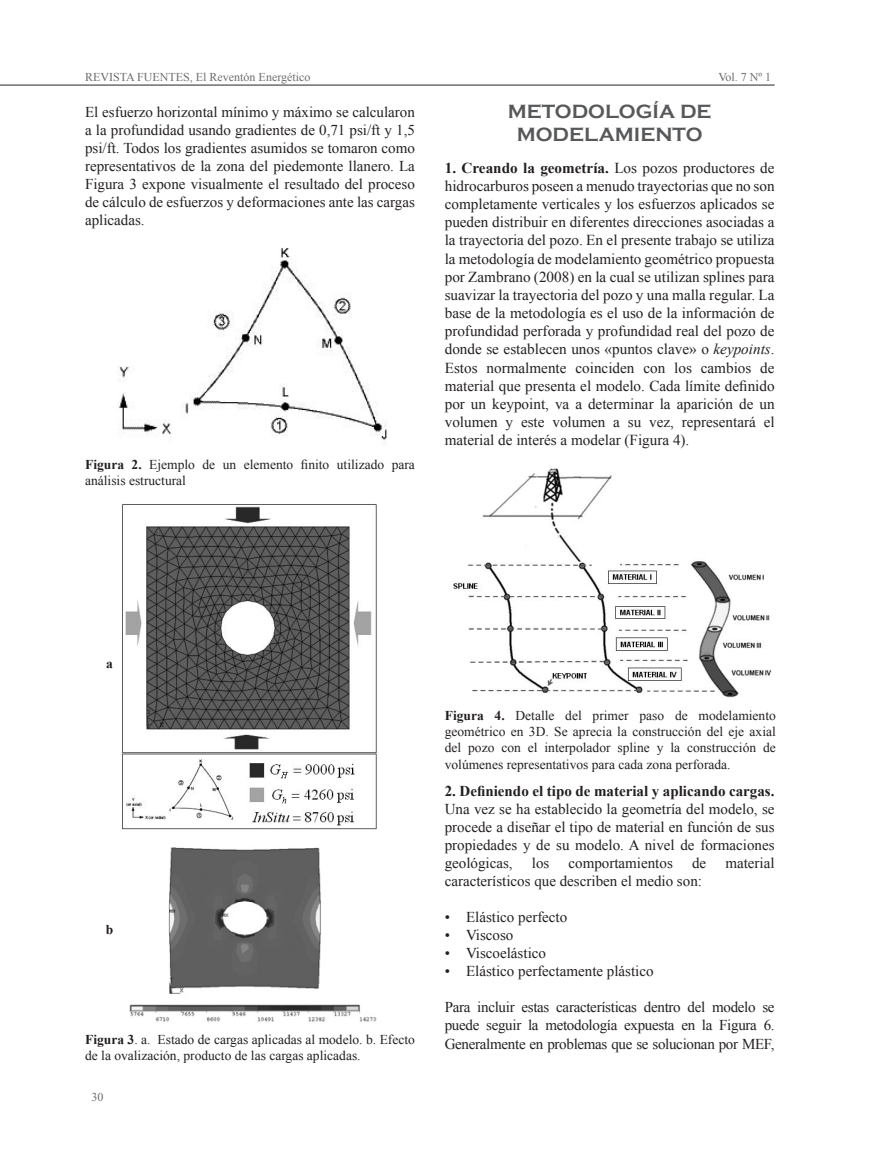
<style>
.page{position:relative;width:881px;height:1149px;background:#fff}
.page>*{position:absolute;margin:0;border:0;box-sizing:border-box;transform-origin:0 0}
.Titulos_Tipo_1{font:700 19.65px/23.7px "Copperplate Gothic";color:#57585a;text-align:center}
.t1{font:15.15px/18.1px "Times New Roman";color:#231f20;text-align:justify}
.Basico_Tabulado{font:15px/18px "Times New Roman";color:#231f20;text-align:justify}
.Pie_de_foto{font:13.5px/16.2px "Times New Roman";color:#231f20}
.t2{font:700 13.5px "Times New Roman";color:#231f20}
.t3{font:12px "Times New Roman";color:#6c6d70}
.s1{font-weight:700}
.s2{font-style:italic}
</style>
<div class="page">
<hr style="left:0;top:84px;width:774px;height:2px;background:#6c6d70">
<img style="left:118px;top:248px;width:269px;height:196px">
<img style="left:122px;top:504px;width:255px;height:326px">
<img style="left:129px;top:847px;width:248px;height:175px">
<img style="left:453px;top:468px;width:317px;height:230px">
<p class="t3" style="left:85px;top:69px;width:227px">REVISTA FUENTES, El Reventón Energético</p>
<p class="t3" style="left:718px;top:69px;width:54px">Vol. 7 Nº 1</p>
<p class="Basico_Tabulado" style="left:85px;top:102px;width:331px">El esfuerzo horizontal mínimo y máximo se calcularon a la profundidad usando gradientes de 0,71 psi/ft y 1,5 psi/ft. Todos los gradientes asumidos se tomaron como representativos de la zona del piedemonte llanero. La Figura 3 expone visualmente el resultado del proceso de cálculo de esfuerzos y deformaciones ante las cargas aplicadas.</p>
<p class="Titulos_Tipo_1" style="left:507px;top:100px;width:205px">METODOLOGÍA DE<br>MODELAMIENTO</p>
<p class="t1" style="left:444px;top:158px;width:331px"><span class="s1">1. Creando la geometría.</span> Los pozos productores de hidrocarburos poseen a menudo trayectorias que no son completamente verticales y los esfuerzos aplicados se pueden distribuir en diferentes direcciones asociadas a la trayectoria del pozo. En el presente trabajo se utiliza la metodología de modelamiento geométrico propuesta por Zambrano (2008) en la cual se utilizan splines para suavizar la trayectoria del pozo y una malla regular. La base de la metodología es el uso de la información de profundidad perforada y profundidad real del pozo de donde se establecen unos «puntos clave» o <span class="s2">keypoints</span>.<br>Estos normalmente coinciden con los cambios de material que presenta el modelo. Cada límite definido por un keypoint, va a determinar la aparición de un volumen y este volumen a su vez, representará el material de interés a modelar (Figura 4).</p>
<p class="Pie_de_foto" style="left:85px;top:456px;width:331px"><span class="s1">Figura 2.</span> Ejemplo de un elemento finito utilizado para análisis estructural</p>
<p class="t2" style="left:106px;top:654px;width:8px">a</p>
<p class="t2" style="left:106px;top:920px;width:9px">b</p>
<p class="Pie_de_foto" style="left:85px;top:1030px;width:331px"><span class="s1">Figura 3</span>. a. Estado de cargas aplicadas al modelo. b. Efecto de la ovalización, producto de las cargas aplicadas.</p>
<p class="t3" style="left:91px;top:1088px;width:13px">30</p>
<p class="Pie_de_foto" style="left:444px;top:707px;width:332px;text-align:justify"><span class="s1">Figura 4.</span> Detalle del primer paso de modelamiento geométrico en 3D. Se aprecia la construcción del eje axial del pozo con el interpolador spline y la construcción de volúmenes representativos para cada zona perforada.</p>
<p class="Basico_Tabulado" style="left:444px;top:781px;width:331px"><span class="s1">2. Definiendo el tipo de material y aplicando cargas.<br></span>Una vez se ha establecido la geometría del modelo, se procede a diseñar el tipo de material en función de sus propiedades y de su modelo. A nivel de formaciones geológicas,</p>
<p class="Basico_Tabulado" style="left:531px;top:853px;width:19px">los</p>
<p class="Basico_Tabulado" style="left:568px;top:853px;width:106px">comportamientos</p>
<p class="Basico_Tabulado" style="left:691px;top:853px;width:16px">de</p>
<p class="Basico_Tabulado" style="left:725px;top:853px;width:51px">material</p>
<p class="Basico_Tabulado" style="left:444px;top:871px;width:259px">característicos que describen el medio son:</p>
<p class="Basico_Tabulado" style="left:444px;top:907px;width:124px">• Elástico perfecto</p>
<p class="Basico_Tabulado" style="left:444px;top:925px;width:70px">• Viscoso</p>
<p class="Basico_Tabulado" style="left:444px;top:943px;width:103px">• Viscoelástico</p>
<p class="Basico_Tabulado" style="left:444px;top:961px;width:210px">• Elástico perfectamente plástico</p>
<p class="Basico_Tabulado" style="left:444px;top:997px;width:331px">Para incluir estas características dentro del modelo se puede seguir la metodología expuesta en la Figura 6.<br>Generalmente en problemas que se solucionan por MEF,</p>
</div>
